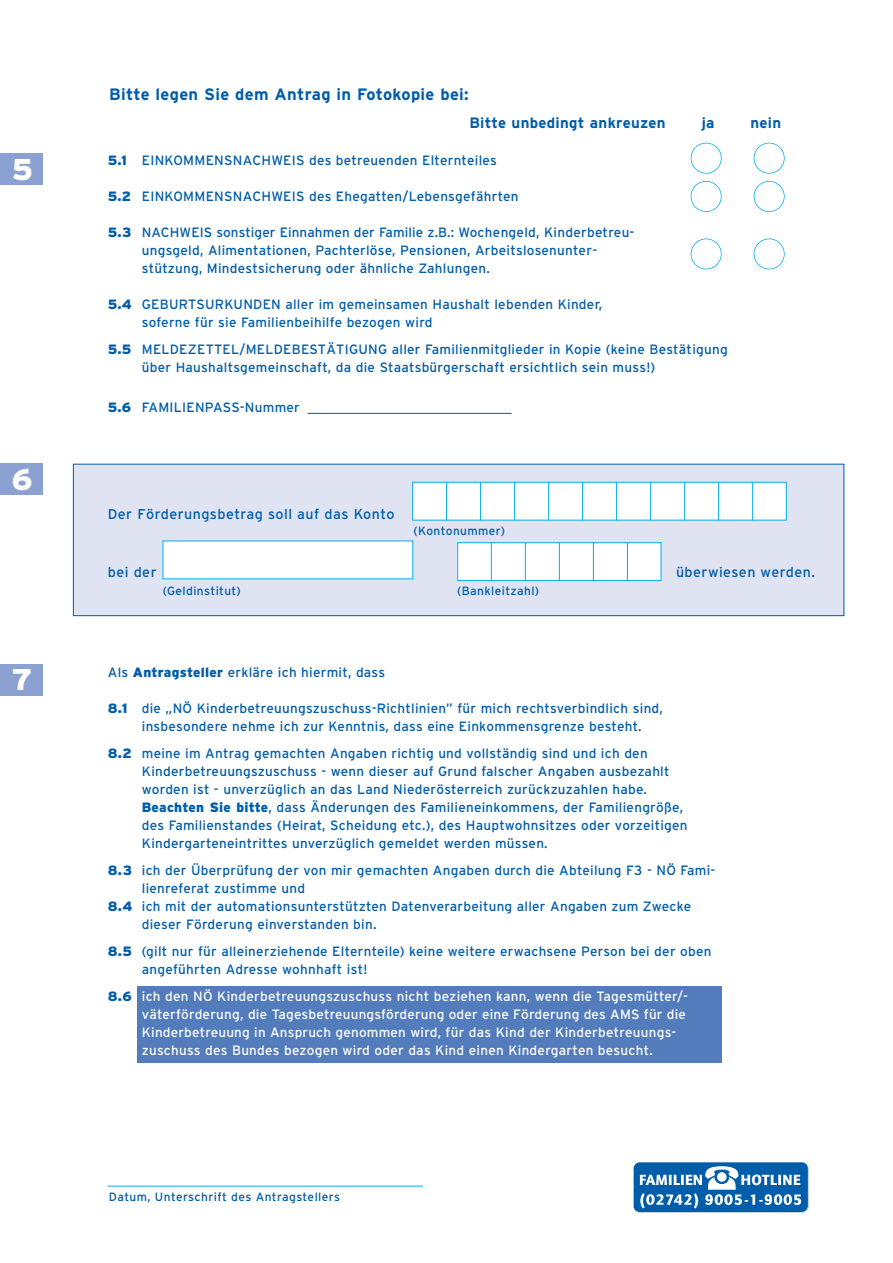
<style>
.page{position:relative;width:893px;height:1263px;background:#fff}
.page>*{position:absolute;margin:0;border:0;box-sizing:border-box;transform-origin:0 0}
.t1{font:900 30px "Interstate";color:#fff}
.t2{font:700 16.5px "Interstate";letter-spacing:.02em;color:#005daa}
.t3{font:700 15px "Interstate";letter-spacing:.02em;color:#005daa}
.t4{font:14.25px "Interstate";letter-spacing:.035em;color:#005daa}
.t5{font:13.5px/18px "Interstate";letter-spacing:.02em;color:#005daa}
.t6{font:13.5px/18px "Interstate";letter-spacing:.02em;color:#fff}
.t7{font:12px "Interstate";letter-spacing:.035em;color:#005daa}
.s1{font-weight:900}
.s2{font-weight:900;color:#005daa}
</style>
<div class="page">
<div style="left:73px;top:464px;width:771px;height:152px;background:#e0e3f2"></div>
<div style="left:73px;top:464px;width:771px;height:152px;border:1px solid #005daa"></div>
<hr style="left:308px;top:413px;width:204px;height:1px;background:#005daa">
<div style="left:691px;top:143px;width:31px;height:31px;border:2px solid #00aeef;border-radius:50%"></div>
<div style="left:754px;top:143px;width:31px;height:31px;border:2px solid #00aeef;border-radius:50%"></div>
<div style="left:691px;top:181px;width:31px;height:31px;border:2px solid #00aeef;border-radius:50%"></div>
<div style="left:754px;top:181px;width:31px;height:31px;border:2px solid #00aeef;border-radius:50%"></div>
<div style="left:691px;top:238px;width:31px;height:31px;border:2px solid #00aeef;border-radius:50%"></div>
<div style="left:754px;top:238px;width:31px;height:31px;border:2px solid #00aeef;border-radius:50%"></div>
<div style="left:0;top:153px;width:42px;height:32px;background:#8ba1d1"></div>
<div style="left:0;top:463px;width:42px;height:32px;background:#8ba1d1"></div>
<div style="left:0;top:664px;width:42px;height:31px;background:#8ba1d1"></div>
<div style="left:413px;top:482px;width:373px;height:38px;background:#fff"></div>
<div style="left:412px;top:482px;width:375px;height:38px;border:1px solid #00aeef"></div>
<div style="left:163px;top:541px;width:250px;height:38px;background:#fff"></div>
<div style="left:458px;top:543px;width:203px;height:38px;background:#fff"></div>
<div style="left:457px;top:542px;width:204px;height:39px;border:1px solid #00aeef"></div>
<hr style="left:491px;top:542px;width:1px;height:39px;background:#00aeef">
<hr style="left:525px;top:542px;width:1px;height:39px;background:#00aeef">
<hr style="left:559px;top:542px;width:1px;height:39px;background:#00aeef">
<hr style="left:593px;top:542px;width:1px;height:39px;background:#00aeef">
<hr style="left:627px;top:542px;width:1px;height:39px;background:#00aeef">
<hr style="left:446px;top:482px;width:1px;height:38px;background:#00aeef">
<hr style="left:480px;top:482px;width:1px;height:38px;background:#00aeef">
<hr style="left:514px;top:482px;width:1px;height:38px;background:#00aeef">
<hr style="left:548px;top:482px;width:1px;height:38px;background:#00aeef">
<hr style="left:582px;top:482px;width:1px;height:38px;background:#00aeef">
<hr style="left:616px;top:482px;width:1px;height:38px;background:#00aeef">
<hr style="left:650px;top:482px;width:1px;height:38px;background:#00aeef">
<hr style="left:684px;top:482px;width:1px;height:38px;background:#00aeef">
<hr style="left:718px;top:482px;width:1px;height:38px;background:#00aeef">
<hr style="left:752px;top:482px;width:1px;height:38px;background:#00aeef">
<hr style="left:107px;top:1186px;width:316px;height:1px;background:#00aeef">
<svg style="left:634px;top:1162px;width:174px;height:50px"></svg>
<div style="left:138px;top:986px;width:584px;height:77px;background:#537cbc"></div>
<h1 class="t1" style="left:12px;top:158px;width:23px">5</h1>
<h1 class="t1" style="left:12px;top:468px;width:22px">6</h1>
<h1 class="t1" style="left:12px;top:669px;width:22px">7</h1>
<p class="t2" style="left:109px;top:88px;width:361px">Bitte legen Sie dem Antrag in Fotokopie bei:</p>
<p class="t3" style="left:469px;top:117px;width:198px">Bitte unbedingt ankreuzen</p>
<p class="t3" style="left:702px;top:117px;width:14px">ja</p>
<p class="t3" style="left:750px;top:117px;width:32px">nein</p>
<p class="t5" style="left:108px;top:153px;width:391px"><span class="s1">5.1</span> EINKOMMENSNACHWEIS des betreuenden Elternteiles</p>
<p class="t5" style="left:108px;top:189px;width:412px"><span class="s1">5.2</span> EINKOMMENSNACHWEIS des Ehegatten/Lebensgefährten</p>
<p class="t5" style="left:142px;top:225px;width:494px;text-indent:-34px"><span class="s1">5.3</span> NACHWEIS sonstiger Einnahmen der Familie z.B.: Wochengeld, Kinderbetreu&shy;ungsgeld, Alimentationen, Pachterlöse, Pensionen, Arbeitslosenunter&shy;stützung, Mindestsicherung oder ähnliche Zahlungen.</p>
<p class="t5" style="left:142px;top:297px;width:462px;text-indent:-34px"><span class="s1">5.4</span> GEBURTSURKUNDEN aller im gemeinsamen Haushalt lebenden Kinder, soferne für sie Familienbeihilfe bezogen wird</p>
<p class="t5" style="left:142px;top:342px;width:587px;text-indent:-34px"><span class="s1">5.5</span> MELDEZETTEL/MELDEBESTÄTIGUNG aller Familienmitglieder in Kopie (keine Bestätigung über Haushaltsgemeinschaft, da die Staatsbürgerschaft ersichtlich sein muss!)</p>
<p class="t5" style="left:108px;top:399px;width:194px"><span class="s1">5.6</span> FAMILIENPASS-Nummer</p>
<p class="t4" style="left:108px;top:509px;width:288px">Der Förderungsbetrag soll auf das Konto</p>
<p class="t7" style="left:414px;top:526px;width:93px">(Kontonummer)</p>
<p class="t4" style="left:108px;top:566px;width:50px">bei der</p>
<p class="t4" style="left:676px;top:566px;width:140px">überwiesen werden.</p>
<p class="t7" style="left:163px;top:586px;width:80px">(Geldinstitut)</p>
<p class="t7" style="left:457px;top:586px;width:83px">(Bankleitzahl)</p>
<p class="t5" style="left:108px;top:665px;width:279px">Als <span class="s1">Antragsteller</span> erkläre ich hiermit, dass</p>
<p class="t5" style="left:142px;top:701px;width:523px;text-indent:-34px"><span class="s1">8.1</span> die „NÖ Kinderbetreuungszuschuss-Richtlinien” für mich rechtsverbindlich sind, insbesondere nehme ich zur Kenntnis, dass eine Einkommensgrenze besteht.</p>
<p class="t5" style="left:142px;top:746px;width:547px;text-indent:-34px"><span class="s1">8.2</span> meine im Antrag gemachten Angaben richtig und vollständig sind und ich den Kinderbetreuungszuschuss - wenn dieser auf Grund falscher Angaben ausbezahlt worden ist - unverzüglich an das Land Niederösterreich zurückzuzahlen habe.<br><span class="s1">Beachten Sie bitte</span>, dass Änderungen des Familieneinkommens, der Familiengröße, des Familienstandes (Heirat, Scheidung etc.), des Hauptwohnsitzes oder vorzeitigen Kindergarteneintrittes unverzüglich gemeldet werden müssen.</p>
<p class="t5" style="left:108px;top:863px;width:609px"><span class="s1">8.3</span> ich der Überprüfung der von mir gemachten Angaben durch die Abteilung F3 - NÖ Fami-</p>
<p class="t5" style="left:142px;top:881px;width:165px">lienreferat zustimme und</p>
<p class="t5" style="left:108px;top:899px;width:585px"><span class="s1">8.4</span> ich mit der automationsunterstützten Datenverarbeitung aller Angaben zum Zwecke</p>
<p class="t5" style="left:142px;top:917px;width:236px">dieser Förderung einverstanden bin.</p>
<p class="t5" style="left:142px;top:944px;width:571px;text-indent:-34px"><span class="s1">8.5</span> (gilt nur für alleinerziehende Elternteile) keine weitere erwachsene Person bei der oben angeführten Adresse wohnhaft ist!</p>
<p class="t6" style="left:142px;top:989px;width:548px;text-indent:-34px"><span class="s2">8.6</span> ich den NÖ Kinderbetreuungszuschuss nicht beziehen kann, wenn die Tagesmütter/- väterförderung, die Tagesbetreuungsförderung oder eine Förderung des AMS für die Kinderbetreuung in Anspruch genommen wird, für das Kind der Kinderbetreuungs&shy;zuschuss des Bundes bezogen wird oder das Kind einen Kindergarten besucht.</p>
<p class="t7" style="left:109px;top:1192px;width:233px">Datum, Unterschrift des Antragstellers</p>
</div>
